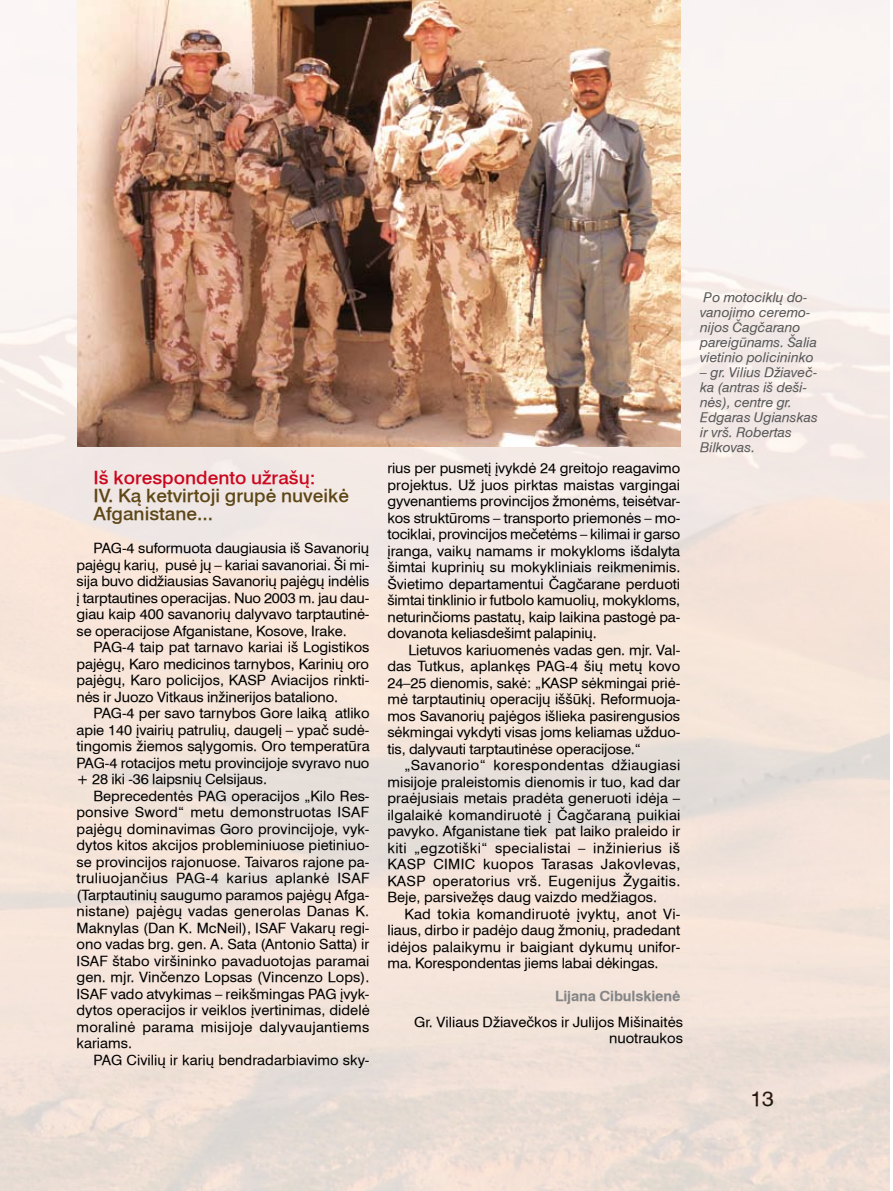
<style>
.page{position:relative;width:893px;height:1191px;background:#fff}
.page>*{position:absolute;margin:0;border:0;box-sizing:border-box;transform-origin:0 0}
.t1{font:20.55px "Helvetica LT";color:#000;scale:1.05 1}
.t2{font:500 18px/18px "Helvetica LT";color:#5e4716;scale:1.06 1}
.t3{font:500 18px "Helvetica LT";color:#cc071e;scale:1.06 1}
.t4{font:13.95px/16.5px "Helvetica LT";letter-spacing:-.01em;color:#000;text-align:justify;scale:1.05 1}
.t5{font:13.95px "Helvetica LT Bold";letter-spacing:-.01em;color:#848587;scale:1.05 1}
.t6{font:13.2px/15px "Helvetica LT Italic";color:#58585a;scale:1.05 1}
</style>
<div class="page">
<img style="left:0;top:0;width:890px;height:1191px">
<img style="left:78px;top:0;width:602px;height:446px">
<p class="t3" style="left:94px;top:465px;width:211px">Iš korespondento užrašų:</p>
<p class="t2" style="left:94px;top:486px;width:242px">IV. Ką ketvirtoji grupė nuveikė<br>Afganistane...</p>
<p class="t4" style="left:77px;top:540px;width:280px;text-indent:17px">PAG-4 suformuota daugiausia iš Savanorių pajėgų karių, pusė jų – kariai savanoriai. Ši mi&shy;sija buvo didžiausias Savanorių pajėgų indėlis į tarptautines operacijas. Nuo 2003 m. jau dau&shy;giau kaip 400 savanorių dalyvavo tarptautinė&shy;se operacijose Afganistane, Kosove, Irake.</p>
<p class="t4" style="left:77px;top:639px;width:281px;text-indent:17px">PAG-4 taip pat tarnavo kariai iš Logistikos pajėgų, Karo medicinos tarnybos, Karinių oro pajėgų, Karo policijos, KASP Aviacijos rinkti&shy;nės ir Juozo Vitkaus inžinerijos bataliono.</p>
<p class="t4" style="left:77px;top:705px;width:281px;text-indent:17px">PAG-4 per savo tarnybos Gore laiką atliko apie 140 įvairių patrulių, daugelį – ypač sudė&shy;tingomis žiemos sąlygomis. Oro temperatūra PAG-4 rotacijos metu provincijoje svyravo nuo + 28 iki -36 laipsnių Celsijaus.</p>
<p class="t4" style="left:77px;top:787px;width:281px;text-indent:17px">Beprecedentės PAG operacijos „Kilo Res&shy;ponsive Sword“ metu demonstruotas ISAF pajėgų dominavimas Goro provincijoje, vyk&shy;dytos kitos akcijos probleminiuose pietiniuo&shy;se provincijos rajonuose. Taivaros rajone pa&shy;truliuojančius PAG-4 karius aplankė ISAF (Tarptautinių saugumo paramos pajėgų Afga&shy;nistane) pajėgų vadas generolas Danas K.<br>Maknylas (Dan K. McNeil), ISAF Vakarų regi&shy;ono vadas brg. gen. A. Sata (Antonio Satta) ir ISAF štabo viršininko pavaduotojas paramai gen. mjr. Vinčenzo Lopsas (Vincenzo Lops).<br>ISAF vado atvykimas – reikšmingas PAG įvyk&shy;dytos operacijos ir veiklos įvertinimas, didelė moralinė parama misijoje dalyvaujantiems kariams.</p>
<p class="t4" style="left:94px;top:1051px;width:264px">PAG Civilių ir karių bendradarbiavimo sky-</p>
<p class="t4" style="left:387px;top:460px;width:281px">rius per pusmetį įvykdė 24 greitojo reagavimo projektus. Už juos pirktas maistas vargingai gyvenantiems provincijos žmonėms, teisėtvar&shy;kos struktūroms – transporto priemonės – mo&shy;tociklai, provincijos mečetėms – kilimai ir garso įranga, vaikų namams ir mokykloms išdalyta šimtai kuprinių su mokykliniais reikmenimis.<br>Švietimo departamentui Čagčarane perduoti šimtai tinklinio ir futbolo kamuolių, mokykloms, neturinčioms pastatų, kaip laikina pastogė pa&shy;dovanota keliasdešimt palapinių.</p>
<p class="t4" style="left:387px;top:641px;width:280px;text-indent:21px">Lietuvos kariuomenės vadas gen. mjr. Val&shy;das Tutkus, aplankęs PAG-4 šių metų kovo 24–25 dienomis, sakė: „KASP sėkmingai priė&shy;mė tarptautinių operacijų iššūkį. Reformuoja&shy;mos Savanorių pajėgos išlieka pasirengusios sėkmingai vykdyti visas joms keliamas užduo&shy;tis, dalyvauti tarptautinėse operacijose.“</p>
<p class="t4" style="left:387px;top:757px;width:281px;text-indent:17px">„Savanorio“ korespondentas džiaugiasi misijoje praleistomis dienomis ir tuo, kad dar praėjusiais metais pradėta generuoti idėja – ilgalaikė komandiruotė į Čagčaraną puikiai pavyko. Afganistane tiek pat laiko praleido ir kiti „egzotiški“ specialistai – inžinierius iš KASP CIMIC kuopos Tarasas Jakovlevas, KASP operatorius vrš. Eugenijus Žygaitis.<br>Beje, parsivežęs daug vaizdo medžiagos.</p>
<p class="t4" style="left:387px;top:905px;width:280px;text-indent:17px">Kad tokia komandiruotė įvyktų, anot Vi&shy;liaus, dirbo ir padėjo daug žmonių, pradedant idėjos palaikymu ir baigiant dykumų unifor&shy;ma. Korespondentas jiems labai dėkingas.</p>
<p class="t5" style="left:555px;top:988px;width:121px">Lijana Cibulskienė</p>
<p class="t4" style="left:414px;top:1013px;width:257px;text-align:right">Gr. Viliaus Džiavečkos ir Julijos Mišinaitės nuotraukos</p>
<p class="t6" style="left:700px;top:289px;width:113px">Po motociklų do&shy;vanojimo ceremo&shy;nijos Čagčarano pareigūnams. Šalia vietinio policininko</p>
<p class="t6" style="left:700px;top:364px;width:114px">– gr. Vilius Džiaveč&shy;ka (antras iš deši&shy;nės), centre gr.<br>Edgaras Ugianskas ir vrš. Robertas<br>Bilkovas.</p>
<h1 class="t1" style="left:750px;top:1086px;width:24px">13</h1>
</div>
